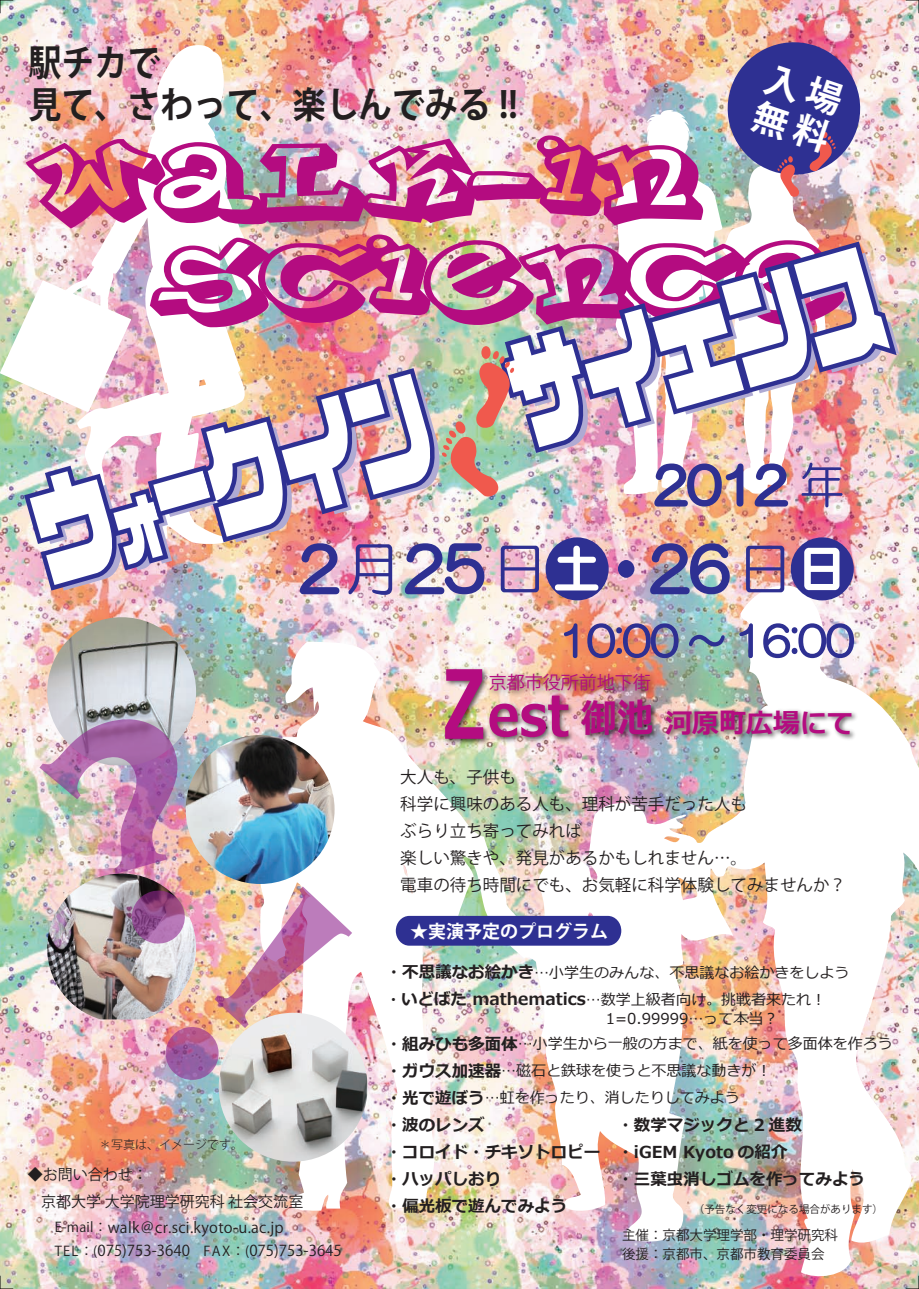
<style>
.page{position:relative;width:919px;height:1289px;background:#fff}
.page>*{position:absolute;margin:0;border:0;box-sizing:border-box;transform-origin:0 0}
.t1{font:152.25px "fatfont";color:#afaad3;scale:.57 1}
.t2{font:85.5px/99px "Planet Benson 2";color:#b40c80;scale:1.65 1}
.t3{font:700 36.3px/42px "Koz Go Pro";color:#231f20;scale:.91 1}
.t4{font:700 36px/39px "Koz Go Pro";color:#fff}
.t5{font:700 27px "Meiryo";color:#b40c80}
.t6{font:700 18px "Koz Go Pro";color:#fff}
.t7{font:18px "Koz Go Pro";color:#b40c80}
.t8{font:16.5px/27px "Koz Go Pro";color:#231f20}
.t9{font:700 16.5px/27px "Meiryo";color:#231f20}
.t10{font:15px/27px "Meiryo";color:#231f20}
.t11{font:15px "Koz Go Pro";color:#231f20}
.t12{font:15px "Koz Go Pro";letter-spacing:.02em;color:#231f20}
.t13{font:13.5px/19px "Koz Go Pro";color:#231f20}
.t14{font:300 12px "Koz Go Pro";color:#231f20}
.t15{font:10.5px "Koz Go Pro";color:#231f20}
.s1{font-size:94.5px}
.s2{font-size:56.1px}
.s3{font-size:39.6px}
.s4{font-size:13.5px}
.s5{font-weight:700;font-size:16.5px}
.s6{font-weight:700}
</style>
<div class="page">
<img style="left:0;top:0;width:918px;height:1288px">
<img style="left:612px;top:110px;width:217px;height:131px">
<img style="left:0;top:43px;width:275px;height:501px">
<img style="left:258px;top:582px;width:660px;height:698px">
<img style="left:47px;top:617px;width:149px;height:90px">
<img style="left:47px;top:962px;width:102px;height:57px">
<img style="left:186px;top:735px;width:148px;height:149px;border-radius:74px">
<img style="left:219px;top:1012px;width:148px;height:149px;border-radius:74px">
<div style="left:545px;top:537px;width:63px;height:63px;background:#2e3092;border-radius:50%"></div>
<div style="left:790px;top:537px;width:63px;height:63px;background:#2e3092;border-radius:50%"></div>
<img style="left:438px;top:651px;width:424px;height:157px">
<img style="left:484px;top:668px;width:175px;height:35px">
<svg style="left:563px;top:623px;width:14px;height:35px"></svg>
<img style="left:587px;top:623px;width:91px;height:35px">
<svg style="left:688px;top:634px;width:36px;height:12px"></svg>
<svg style="left:739px;top:623px;width:13px;height:35px"></svg>
<svg style="left:763px;top:623px;width:91px;height:35px"></svg>
<div style="left:396px;top:915px;width:225px;height:30px;background:#2e3092;border-radius:14px"></div>
<img style="left:24px;top:241px;width:872px;height:354px">
<img style="left:719px;top:34px;width:149px;height:163px">
<svg style="left:0;top:1275px;width:13px;height:14px"></svg>
<svg style="left:0;top:0;width:13px;height:13px"></svg>
<svg style="left:905px;top:0;width:14px;height:13px"></svg>
<svg style="left:905px;top:1275px;width:14px;height:14px"></svg>
<img style="left:33px;top:707px;width:191px;height:255px">
<img style="left:149px;top:886px;width:203px;height:209px">
<p class="t3" style="left:29px;top:43px;width:539px">駅チカで<br>見て、さわって、楽しんでみる !!</p>
<p class="t2" style="left:155px;top:121px;width:416px;text-indent:-116px">WALK-IN<br>SCIENCE</p>
<p class="t4" style="left:771px;top:61px;width:81px;rotate:19deg">入場無料</p>
<p class="t1" style="left:25px;top:467px;width:1536px;rotate:-16deg">ウォークイン・サイエンス</p>
<p class="t5" style="left:442px;top:704px;width:413px"><span class="s1">Z</span><span class="s2">est</span> <span class="s3">御池</span>河原町広場にて</p>
<p class="t7" style="left:489px;top:670px;width:163px">京都市役所前地下街</p>
<p class="t8" style="left:400px;top:763px;width:447px">大人も、子供も<br>科学に興味のある人も、理科が苦手だった人も<br>ぶらり立ち寄ってみれば<br>楽しい驚きや、発見があるかもしれません…。<br>電車の待ち時間にでも、お気軽に科学体験してみませんか？</p>
<p class="t6" style="left:410px;top:919px;width:199px">★実演予定のプログラム</p>
<p class="t14" style="left:99px;top:1136px;width:145px">＊写真は、イメージです。</p>
<p class="t11" style="left:28px;top:1165px;width:121px">◆お問い合わせ：</p>
<p class="t11" style="left:41px;top:1191px;width:263px">京都大学 大学院理学研究科 社会交流室</p>
<p class="t12" style="left:28px;top:1217px;width:257px"><span class="s4">　　E-mail：</span>walk＠cr.sci.kyoto-u.ac.jp</p>
<p class="t11" style="left:28px;top:1240px;width:315px"><span class="s4">　　TEL：(</span>075)753-3640 <span class="s4">FAX：(</span>075)753-3645</p>
<p class="t10" style="left:385px;top:959px;width:465px"><span class="s5">・不思議なお絵かき</span>…小学生のみんな、不思議なお絵かきをしよう<span class="s6">・</span><span class="s5">いどばた mathematics</span>…数学上級者向け。挑戦者来たれ！</p>
<p class="t10" style="left:606px;top:1006px;width:174px">1=0.99999…って本当？</p>
<p class="t10" style="left:385px;top:1057px;width:387px"><span class="s5">・ガウス加速器</span>…磁石と鉄球を使うと不思議な動きが！<span class="s5">・光で遊ぼう</span>…虹を作ったり、消したりしてみよう</p>
<p class="t10" style="left:385px;top:1030px;width:508px"><span class="s5">・組みひも多面体</span>…小学生から一般の方まで、紙を使って多面体を作ろう</p>
<p class="t9" style="left:385px;top:1111px;width:100px">・波のレンズ</p>
<p class="t9" style="left:385px;top:1111px;width:418px;text-indent:232px">・数学マジックと 2 進数・コロイド・チキソトロピー ・iGEM Kyoto の紹介・ハッパしおり</p>
<p class="t9" style="left:617px;top:1166px;width:249px">・三葉虫消しゴムを作ってみよう</p>
<p class="t9" style="left:385px;top:1192px;width:183px">・偏光板で遊んでみよう</p>
<p class="t15" style="left:694px;top:1202px;width:190px">（予告なく変更になる場合があります）</p>
<p class="t13" style="left:622px;top:1225px;width:218px">主催：京都大学理学部・理学研究科後援：京都市、京都市教育委員会</p>
</div>
